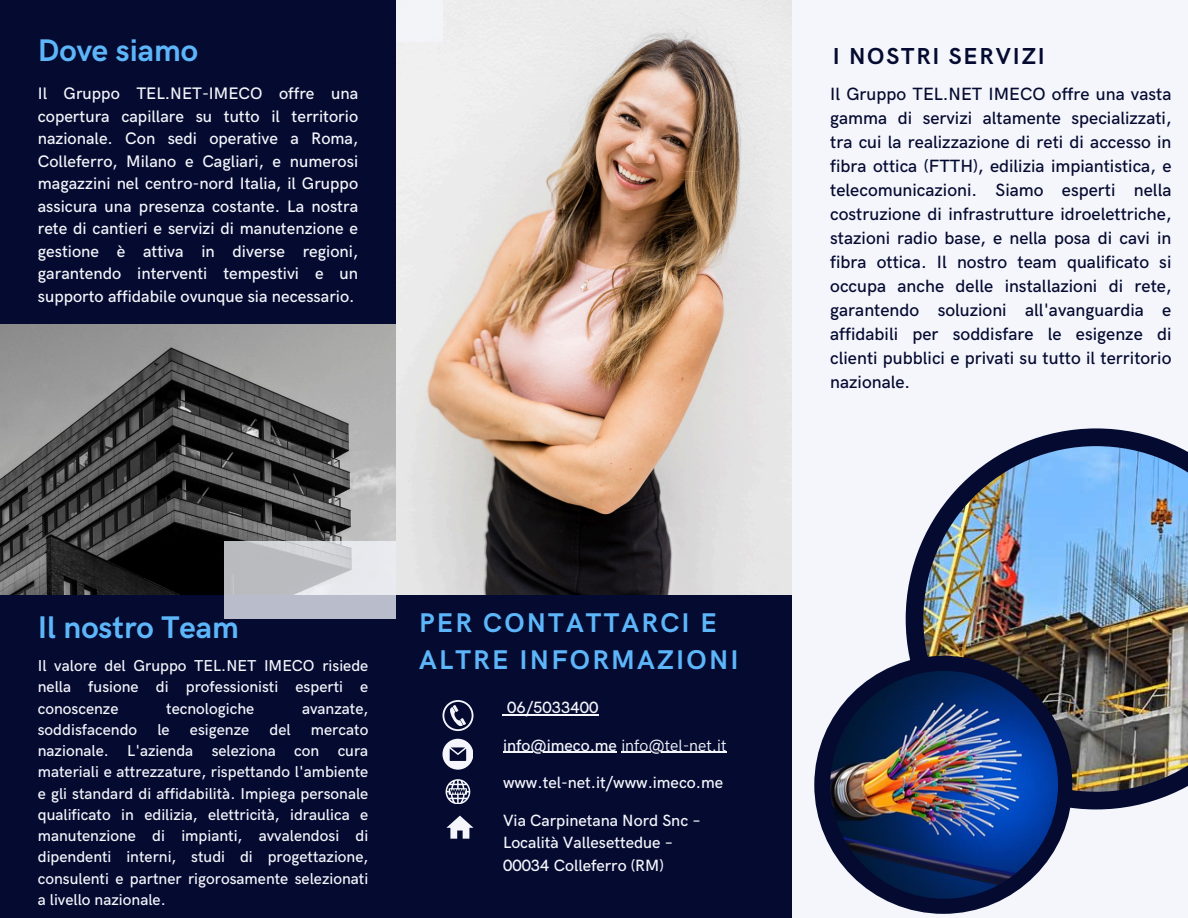
<style>
.page{position:relative;width:1188px;height:918px;background:#050a30}
.page>*{position:absolute;margin:0;border:0;box-sizing:border-box;transform-origin:0 0}
.t1{font:700 31.35px "HK Grotesk";color:#5cb6f9}
.t2{font:700 27.15px/37.2px "HK Grotesk";letter-spacing:.08em;color:#5cb6f9}
.t3{font:700 23.25px "HK Grotesk";letter-spacing:.08em;color:#050a30}
.t4{font:500 17.85px/24px "HK Grotesk";color:#050a30;text-align:justify}
.t5{font:500 16.65px/22.5px "HK Grotesk";color:#f4f6fc;text-align:justify}
.t6{font:500 16.35px/22.5px "HK Grotesk";color:#f4f6fc}
.t7{font:16.35px "HK Grotesk";color:#f4f6fc}
.t8{font:500 15.75px/21.3px "HK Grotesk";color:#f4f6fc;text-align:justify}
.s1{font-weight:500}
</style>
<div class="page">
<img style="left:396px;top:0;width:396px;height:594px">
<svg style="left:442px;top:700px;width:31px;height:31px"></svg>
<svg style="left:442px;top:739px;width:31px;height:30px"></svg>
<svg style="left:446px;top:816px;width:27px;height:23px"></svg>
<svg style="left:446px;top:779px;width:24px;height:25px"></svg>
<div style="left:792px;top:0;width:396px;height:917px;background:#f4f6fc"></div>
<img style="left:0;top:325px;width:396px;height:270px">
<svg style="left:224px;top:541px;width:172px;height:78px;background:#c7c8d0"></svg>
<svg style="left:906px;top:428px;width:270px;height:381px"></svg>
<img style="left:923px;top:446px;width:265px;height:346px">
<div style="left:814px;top:656px;width:258px;height:258px;background:#050a30;border-radius:50%"></div>
<img style="left:830px;top:671px;width:228px;height:228px;border-radius:50%">
<div style="left:396px;top:0;width:47px;height:42px;background:#f4f6fc"></div>
<hr style="left:507px;top:714px;width:91px;height:1px;background:#f4f6fc">
<hr style="left:503px;top:752px;width:114px;height:1px;background:#f4f6fc">
<hr style="left:621px;top:752px;width:105px;height:1px;background:#f4f6fc">
<h4 class="t1" style="left:38px;top:33px;width:162px">Dove siamo</h4>
<h5 class="t5" style="left:38px;top:83px;width:322px">Il Gruppo TEL.NET-IMECO offre una copertura capillare su tutto il territorio nazionale. Con sedi operative a Roma, Colleferro, Milano e Cagliari, e numerosi magazzini nel centro-nord Italia, il Gruppo assicura una presenza costante. La nostra rete di cantieri e servizi di manutenzione e gestione è attiva in diverse regioni, garantendo interventi tempestivi e un supporto affidabile ovunque sia necessario.</h5>
<h2 class="t1" style="left:38px;top:610px;width:203px">Il nostro Team</h2>
<p class="t8" style="left:38px;top:656px;width:332px">Il valore del Gruppo TEL.NET IMECO risiede nella fusione di professionisti esperti e conoscenze</p>
<p class="t8" style="left:166px;top:698px;width:90px">tecnologiche</p>
<p class="t8" style="left:302px;top:698px;width:68px">avanzate,</p>
<p class="t8" style="left:38px;top:719px;width:101px">soddisfacendo</p>
<p class="t8" style="left:157px;top:719px;width:14px">le</p>
<p class="t8" style="left:190px;top:719px;width:61px">esigenze</p>
<p class="t8" style="left:270px;top:719px;width:23px">del</p>
<p class="t8" style="left:38px;top:719px;width:332px;text-indent:273px">mercato nazionale. L'azienda seleziona con cura materiali e attrezzature, rispettando l'ambiente e gli standard di affidabilità. Impiega personale qualificato in edilizia, elettricità, idraulica e manutenzione di impianti, avvalendosi di dipendenti interni, studi di progettazione, consulenti e partner rigorosamente selezionati a livello nazionale.</p>
<h1 class="t2" style="left:419px;top:605px;width:321px">PER CONTATTARCI E<br>ALTRE INFORMAZIONI</h1>
<p class="t6" style="left:507px;top:697px;width:93px">06/5033400</p>
<h3 class="t7" style="left:503px;top:736px;width:225px"><span class="s1">info@imeco.me</span> info@tel-net.it</h3>
<p class="t6" style="left:503px;top:772px;width:222px">www.tel-net.it/www.imeco.me</p>
<p class="t6" style="left:503px;top:810px;width:199px">Via Carpinetana Nord Snc –<br>Località Vallesettedue –<br>00034 Colleferro (RM)</p>
<p class="t3" style="left:833px;top:43px;width:214px">I NOSTRI SERVIZI</p>
<h4 class="t4" style="left:830px;top:83px;width:343px">Il Gruppo TEL.NET IMECO offre una vasta gamma di servizi altamente specializzati, tra cui la realizzazione di reti di accesso in fibra ottica (FTTH), edilizia impiantistica, e telecomunicazioni. Siamo esperti nella costruzione di infrastrutture idroelettriche, stazioni radio base, e nella posa di cavi in fibra ottica. Il nostro team qualificato si occupa anche delle installazioni di rete, garantendo soluzioni all'avanguardia e affidabili per soddisfare le esigenze di clienti pubblici e privati su tutto il territorio nazionale.</h4>
</div>
